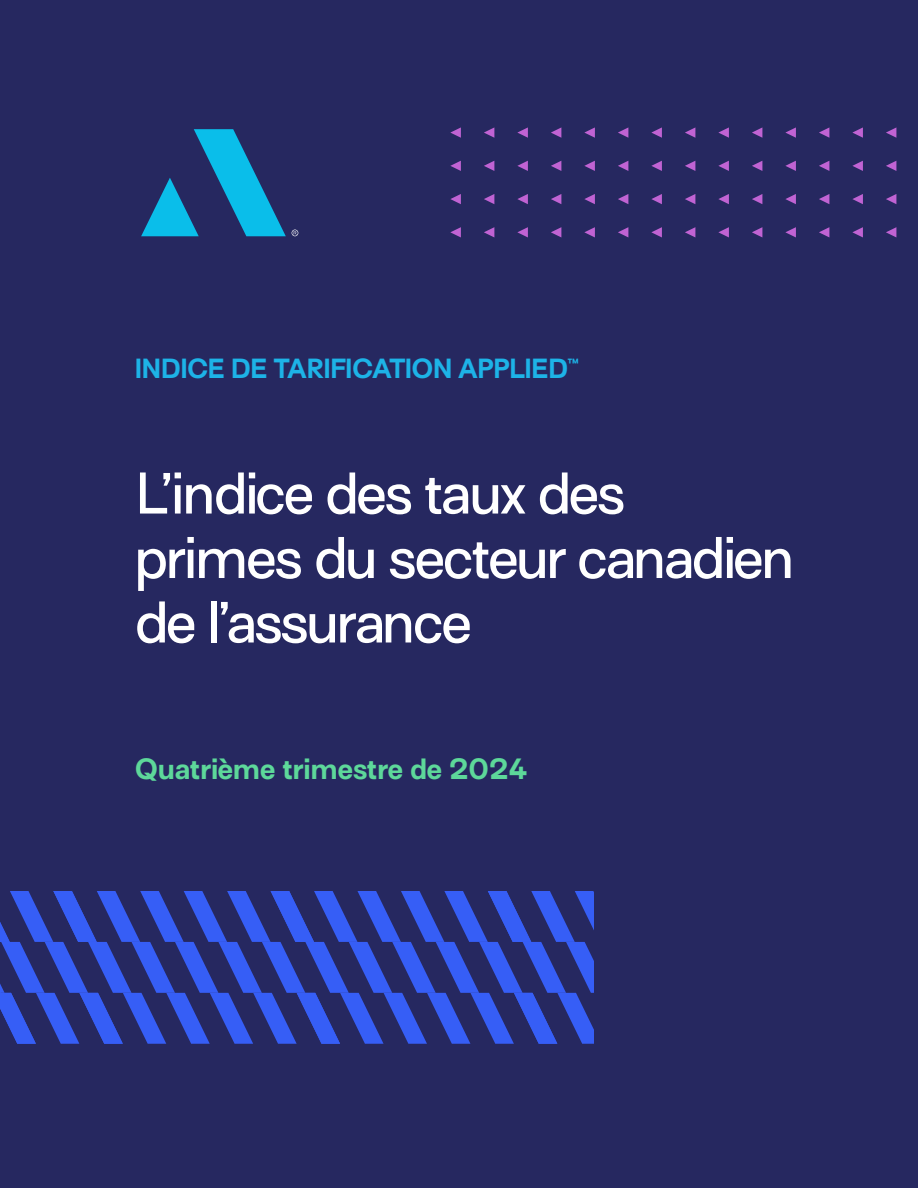
<style>
.page{position:relative;width:918px;height:1188px;background:#262860}
.page>*{position:absolute;margin:0;border:0;box-sizing:border-box;transform-origin:0 0}
.t1{font:500 54px/64.5px "Surt";letter-spacing:-.025em;color:#fff}
.t2{font:700 27px "Surt";color:#5dd89a}
.t3{font:700 25.5px "Surt";letter-spacing:-.03em;color:#1db3e7}
</style>
<div class="page">
<svg style="left:141px;top:129px;width:145px;height:107px"></svg>
<svg style="left:292px;top:230px;width:6px;height:6px"></svg>
<svg style="left:0;top:891px;width:594px;height:153px"></svg>
<svg style="left:886px;top:127px;width:10px;height:11px"></svg>
<svg style="left:852px;top:127px;width:11px;height:11px"></svg>
<svg style="left:819px;top:127px;width:10px;height:11px"></svg>
<svg style="left:785px;top:127px;width:11px;height:11px"></svg>
<svg style="left:752px;top:127px;width:10px;height:11px"></svg>
<svg style="left:718px;top:127px;width:11px;height:11px"></svg>
<svg style="left:685px;top:127px;width:10px;height:11px"></svg>
<svg style="left:651px;top:127px;width:11px;height:11px"></svg>
<svg style="left:618px;top:127px;width:10px;height:11px"></svg>
<svg style="left:584px;top:127px;width:11px;height:11px"></svg>
<svg style="left:551px;top:127px;width:10px;height:11px"></svg>
<svg style="left:517px;top:127px;width:11px;height:11px"></svg>
<svg style="left:484px;top:127px;width:10px;height:11px"></svg>
<svg style="left:450px;top:127px;width:11px;height:11px"></svg>
<svg style="left:886px;top:161px;width:10px;height:10px"></svg>
<svg style="left:852px;top:161px;width:11px;height:10px"></svg>
<svg style="left:819px;top:161px;width:10px;height:10px"></svg>
<svg style="left:785px;top:161px;width:11px;height:10px"></svg>
<svg style="left:752px;top:161px;width:10px;height:10px"></svg>
<svg style="left:718px;top:161px;width:11px;height:10px"></svg>
<svg style="left:685px;top:161px;width:10px;height:10px"></svg>
<svg style="left:651px;top:161px;width:11px;height:10px"></svg>
<svg style="left:618px;top:161px;width:10px;height:10px"></svg>
<svg style="left:584px;top:161px;width:11px;height:10px"></svg>
<svg style="left:551px;top:161px;width:10px;height:10px"></svg>
<svg style="left:517px;top:161px;width:11px;height:10px"></svg>
<svg style="left:484px;top:161px;width:10px;height:10px"></svg>
<svg style="left:450px;top:161px;width:11px;height:10px"></svg>
<svg style="left:886px;top:194px;width:10px;height:10px"></svg>
<svg style="left:852px;top:194px;width:11px;height:10px"></svg>
<svg style="left:819px;top:194px;width:10px;height:10px"></svg>
<svg style="left:785px;top:194px;width:11px;height:10px"></svg>
<svg style="left:752px;top:194px;width:10px;height:10px"></svg>
<svg style="left:718px;top:194px;width:11px;height:10px"></svg>
<svg style="left:685px;top:194px;width:10px;height:10px"></svg>
<svg style="left:651px;top:194px;width:11px;height:10px"></svg>
<svg style="left:618px;top:194px;width:10px;height:10px"></svg>
<svg style="left:584px;top:194px;width:11px;height:10px"></svg>
<svg style="left:551px;top:194px;width:10px;height:10px"></svg>
<svg style="left:517px;top:194px;width:11px;height:10px"></svg>
<svg style="left:484px;top:194px;width:10px;height:10px"></svg>
<svg style="left:450px;top:194px;width:11px;height:10px"></svg>
<svg style="left:886px;top:227px;width:10px;height:10px"></svg>
<svg style="left:852px;top:227px;width:11px;height:10px"></svg>
<svg style="left:819px;top:227px;width:10px;height:10px"></svg>
<svg style="left:785px;top:227px;width:11px;height:10px"></svg>
<svg style="left:752px;top:227px;width:10px;height:10px"></svg>
<svg style="left:718px;top:227px;width:11px;height:10px"></svg>
<svg style="left:685px;top:227px;width:10px;height:10px"></svg>
<svg style="left:651px;top:227px;width:11px;height:10px"></svg>
<svg style="left:618px;top:227px;width:10px;height:10px"></svg>
<svg style="left:584px;top:227px;width:11px;height:10px"></svg>
<svg style="left:551px;top:227px;width:10px;height:10px"></svg>
<svg style="left:517px;top:227px;width:11px;height:10px"></svg>
<svg style="left:484px;top:227px;width:10px;height:10px"></svg>
<svg style="left:450px;top:227px;width:11px;height:10px"></svg>
<p class="t3" style="left:135px;top:352px;width:446px">INDICE DE TARIFICATION APPLIED™</p>
<p class="t1" style="left:135px;top:467px;width:661px">L’indice des taux des primes du secteur canadien de l’assurance</p>
<p class="t2" style="left:135px;top:752px;width:394px">Quatrième trimestre de 2024</p>
</div>
